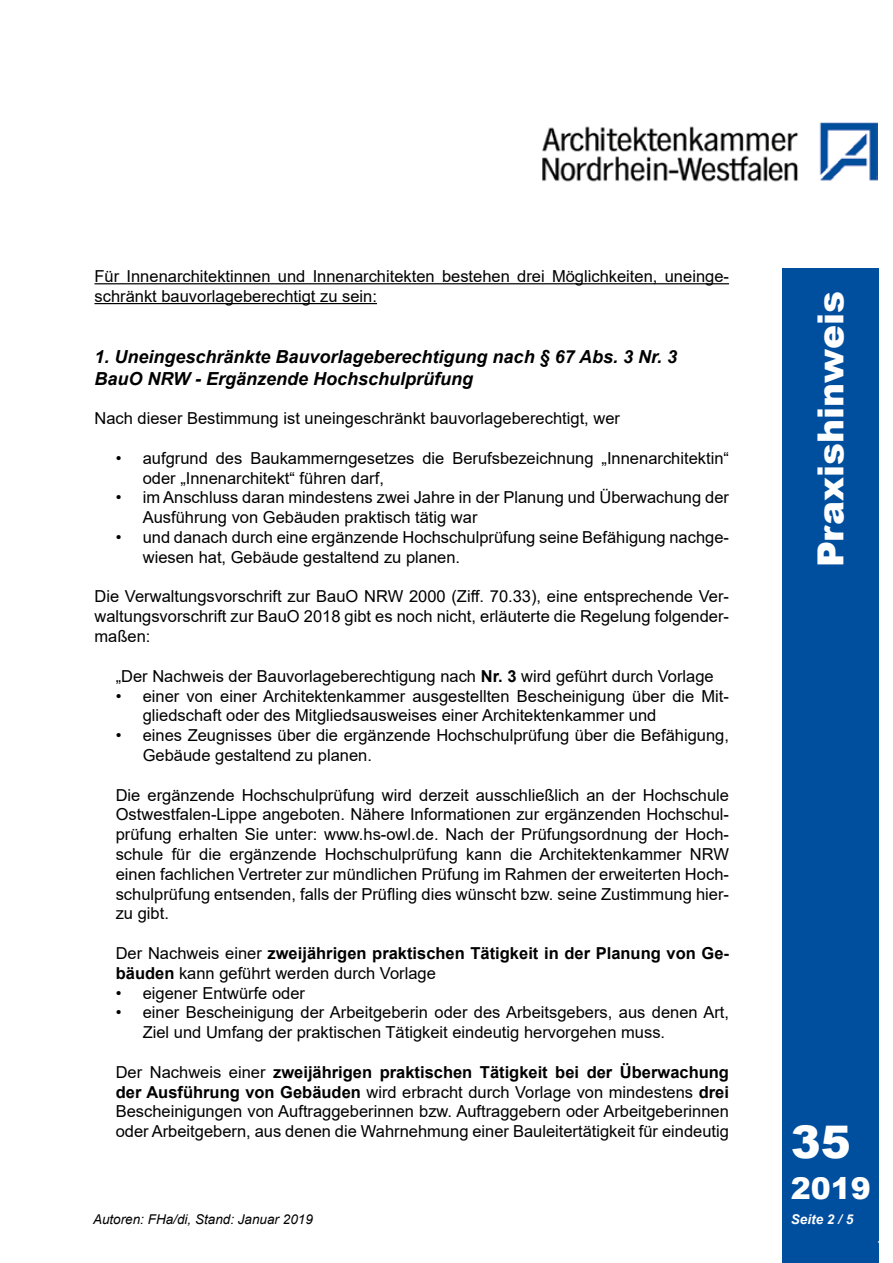
<style>
.page{position:relative;width:893px;height:1263px;background:#fff}
.page>*{position:absolute;margin:0;border:0;box-sizing:border-box;transform-origin:0 0}
.t1{font:900 45px "Arial";color:#fff}
.t2{font:900 36px "Arial";color:#fff}
.t3{font:900 30px "Arial";color:#fff}
.t4{font:italic 700 18px/21.6px "Arial";color:#000}
.t5{font:16.5px/19.8px "Arial";color:#000}
.t6{font:700 16.5px/19.8px "Arial";color:#000}
.t7{font:italic 13.5px "Arial";color:#000}
.t8{font:italic 700 13.5px "Arial";color:#fff}
.s1{font-weight:700}
.s2{font-weight:400}
</style>
<div class="page">
<img style="left:542px;top:122px;width:336px;height:60px">
<div style="left:782px;top:268px;width:96px;height:995px;background:#004e9e"></div>
<hr style="left:94px;top:283px;width:635px;height:1px;background:#000">
<hr style="left:94px;top:303px;width:283px;height:1px;background:#000">
<p class="t5" style="left:94px;top:266px;width:636px">Für Innenarchitektinnen und Innenarchitekten bestehen drei Möglichkeiten, uneinge&shy;schränkt bauvorlageberechtigt zu sein:</p>
<p class="t4" style="left:94px;top:346px;width:584px">1. Uneingeschränkte Bauvorlageberechtigung nach § 67 Abs. 3 Nr. 3<br>BauO NRW - Ergänzende Hochschulprüfung</p>
<p class="t5" style="left:94px;top:408px;width:527px">Nach dieser Bestimmung ist uneingeschränkt bauvorlageberechtigt, wer</p>
<p class="t5" style="left:143px;top:448px;width:588px;text-indent:-27px">• aufgrund des Baukammerngesetzes die Berufsbezeichnung „Innenarchitektin“ oder „Innenarchitekt“ führen darf,</p>
<p class="t5" style="left:143px;top:488px;width:588px;text-indent:-27px">• im Anschluss daran mindestens zwei Jahre in der Planung und Überwachung der<br>Ausführung von Gebäuden praktisch tätig war</p>
<p class="t5" style="left:143px;top:527px;width:588px;text-indent:-27px">• und danach durch eine ergänzende Hochschulprüfung seine Befähigung nachge&shy;wiesen hat, Gebäude gestaltend zu planen.</p>
<p class="t5" style="left:94px;top:587px;width:636px;text-align:justify">Die Verwaltungsvorschrift zur BauO NRW 2000 (Ziff. 70.33), eine entsprechende Ver&shy;waltungsvorschrift zur BauO 2018 gibt es noch nicht, erläuterte die Regelung folgender&shy;maßen:</p>
<p class="t5" style="left:116px;top:666px;width:599px">„Der Nachweis der Bauvorlageberechtigung nach <span class="s1">Nr. 3</span> wird geführt durch Vorlage</p>
<p class="t5" style="left:143px;top:686px;width:588px;text-indent:-27px">• einer von einer Architektenkammer ausgestellten Bescheinigung über die Mit&shy;gliedschaft oder des Mitgliedsausweises einer Architektenkammer und</p>
<p class="t5" style="left:143px;top:725px;width:588px;text-indent:-27px">• eines Zeugnisses über die ergänzende Hochschulprüfung über die Befähigung,<br>Gebäude gestaltend zu planen.</p>
<p class="t5" style="left:116px;top:785px;width:615px;text-align:justify">Die ergänzende Hochschulprüfung wird derzeit ausschließlich an der Hochschule Ostwestfalen-Lippe angeboten. Nähere Informationen zur ergänzenden Hochschul&shy;prüfung erhalten Sie unter: www.hs-owl.de. Nach der Prüfungsordnung der Hoch&shy;schule für die ergänzende Hochschulprüfung kann die Architektenkammer NRW einen fachlichen Vertreter zur mündlichen Prüfung im Rahmen der erweiterten Hoch&shy;schulprüfung entsenden, falls der Prüfling dies wünscht bzw. seine Zustimmung hier&shy;zu gibt.</p>
<p class="t6" style="left:116px;top:943px;width:615px"><span class="s2">Der Nachweis einer</span> zweijährigen praktischen Tätigkeit in der Planung von Ge&shy;bäuden <span class="s2">kann geführt werden durch Vorlage</span></p>
<p class="t5" style="left:116px;top:983px;width:191px">• eigener Entwürfe oder</p>
<p class="t5" style="left:143px;top:1002px;width:588px;text-indent:-27px">• einer Bescheinigung der Arbeitgeberin oder des Arbeitsgebers, aus denen Art,<br>Ziel und Umfang der praktischen Tätigkeit eindeutig hervorgehen muss.</p>
<p class="t5" style="left:116px;top:1062px;width:615px;text-align:justify">Der Nachweis einer <span class="s1">zweijährigen praktischen Tätigkeit bei der Überwachung der Ausführung von Gebäuden</span> wird erbracht durch Vorlage von mindestens <span class="s1">drei </span>Bescheinigungen von Auftraggeberinnen bzw. Auftraggebern oder Arbeitgeberinnen oder Arbeitgebern, aus denen die Wahrnehmung einer Bauleitertätigkeit für eindeutig</p>
<h2 class="t2" style="left:805px;top:567px;width:278px;rotate:-90deg">Praxishinweis</h2>
<h1 class="t1" style="left:791px;top:1109px;width:62px">35</h1>
<h3 class="t3" style="left:791px;top:1167px;width:82px">2019</h3>
<p class="t7" style="left:93px;top:1211px;width:221px">Autoren: FHa/di, Stand: Januar 2019</p>
<p class="t8" style="left:791px;top:1210px;width:64px">Seite 2 / 5</p>
</div>
